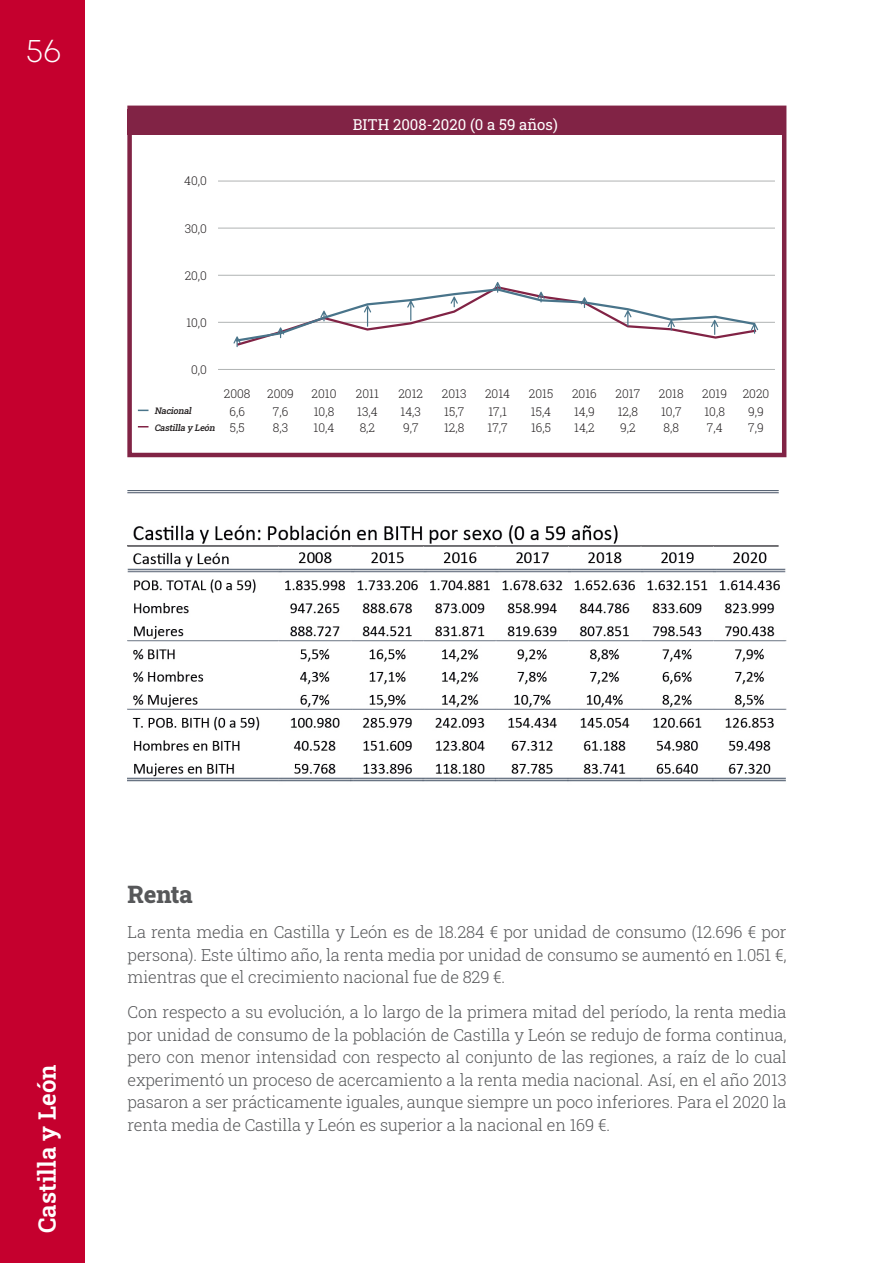
<style>
.page{position:relative;width:893px;height:1263px;background:#fff}
.page>*{position:absolute;margin:0;border:0;box-sizing:border-box;transform-origin:0 0}
.t1{font:300 33px "Mont";color:#fff}
.t2{font:600 24px "Roboto Slab";color:#fff}
.t3{font:800 24px "Roboto Slab";letter-spacing:-.01em;color:#57585a}
.t4{font:300 16.5px/22.5px "Roboto Slab";letter-spacing:-.01em;color:#57585a;text-align:justify}
.t5{font:15px "Roboto Slab";color:#fff}
.t6{font:300 12px/17px "Roboto Slab";color:#231f20;text-align:center}
.t7{font:italic 500 9px "Roboto Slab";color:#231f20}
.s1{font-weight:300;font-style:normal;font-size:12px}
</style>
<div class="page">
<div style="left:0;top:0;width:85px;height:1263px;background:#c5002e"></div>
<img style="left:127px;top:490px;width:659px;height:292px">
<hr style="left:218px;top:369px;width:557px;height:1px;background:#b0b3b3">
<hr style="left:218px;top:181px;width:557px;height:1px;background:#b0b3b3">
<hr style="left:218px;top:322px;width:557px;height:1px;background:#b0b3b3">
<hr style="left:218px;top:275px;width:557px;height:1px;background:#b0b3b3">
<hr style="left:218px;top:228px;width:557px;height:1px;background:#b0b3b3">
<div style="left:128px;top:109px;width:655px;height:26px;background:#812345"></div>
<div style="left:127px;top:106px;width:659px;height:351px;border:4px solid #812345"></div>
<svg style="left:233px;top:282px;width:526px;height:65px"></svg>
<h1 class="t1" style="left:26px;top:30px;width:36px">56</h1>
<p class="t5" style="left:353px;top:114px;width:206px">BITH 2008-2020 (0 a 59 años)</p>
<p class="t6" style="left:184px;top:172px;width:24px">40,0</p>
<p class="t6" style="left:185px;top:220px;width:24px">30,0</p>
<p class="t6" style="left:185px;top:267px;width:24px">20,0</p>
<p class="t6" style="left:186px;top:314px;width:22px">10,0</p>
<p class="t6" style="left:191px;top:361px;width:17px">0,0</p>
<p class="t6" style="left:224px;top:385px;width:28px">2008</p>
<p class="t6" style="left:267px;top:385px;width:28px">2009</p>
<p class="t6" style="left:311px;top:385px;width:26px">2010</p>
<p class="t6" style="left:356px;top:385px;width:25px">2011</p>
<p class="t6" style="left:398px;top:385px;width:26px">2012</p>
<p class="t6" style="left:442px;top:385px;width:26px">2013</p>
<p class="t6" style="left:485px;top:385px;width:27px">2014</p>
<p class="t6" style="left:529px;top:385px;width:26px">2015</p>
<p class="t6" style="left:572px;top:385px;width:26px">2016</p>
<p class="t6" style="left:615px;top:385px;width:26px">2017</p>
<p class="t6" style="left:659px;top:385px;width:26px">2018</p>
<p class="t6" style="left:702px;top:385px;width:26px">2019</p>
<p class="t7" style="left:154px;top:405px;width:41px">Nacional</p>
<p class="t6" style="left:229px;top:403px;width:17px">6,6</p>
<p class="t6" style="left:273px;top:403px;width:17px">7,6</p>
<p class="t6" style="left:314px;top:403px;width:22px">10,8</p>
<p class="t6" style="left:357px;top:403px;width:22px">13,4</p>
<p class="t6" style="left:401px;top:403px;width:22px">14,3</p>
<p class="t6" style="left:444px;top:403px;width:21px">15,7</p>
<p class="t6" style="left:488px;top:403px;width:20px">17,1</p>
<p class="t6" style="left:531px;top:403px;width:22px">15,4</p>
<p class="t6" style="left:574px;top:403px;width:22px">14,9</p>
<p class="t6" style="left:618px;top:403px;width:22px">12,8</p>
<p class="t6" style="left:661px;top:403px;width:22px">10,7</p>
<p class="t6" style="left:704px;top:403px;width:22px">10,8</p>
<p class="t7" style="left:154px;top:421px;width:92px">Castilla y León <span class="s1">5 , 5</span></p>
<p class="t6" style="left:273px;top:419px;width:17px">8,3</p>
<p class="t6" style="left:314px;top:419px;width:22px">10,4</p>
<p class="t6" style="left:360px;top:419px;width:17px">8,2</p>
<p class="t6" style="left:403px;top:419px;width:17px">9,7</p>
<p class="t6" style="left:444px;top:419px;width:22px">12,8</p>
<p class="t6" style="left:488px;top:419px;width:22px">17,7</p>
<p class="t6" style="left:531px;top:419px;width:22px">16,5</p>
<p class="t6" style="left:574px;top:419px;width:22px">14,2</p>
<p class="t6" style="left:620px;top:419px;width:17px">9,2</p>
<p class="t6" style="left:664px;top:419px;width:17px">8,8</p>
<p class="t6" style="left:707px;top:419px;width:17px">7,4</p>
<p class="t6" style="left:743px;top:385px;width:28px">2020<br>9,9<br>7,9</p>
<h2 class="t2" style="left:31px;top:1233px;width:170px;rotate:-90deg">Castilla y León</h2>
<h2 class="t3" style="left:128px;top:877px;width:67px">Renta</h2>
<p class="t4" style="left:128px;top:920px;width:660px">La renta media en Castilla y León es de 18.284 € por unidad de consumo (12.696 € por persona). Este último año, la renta media por unidad de consumo se aumentó en 1.051 €, mientras que el crecimiento nacional fue de 829 €.</p>
<p class="t4" style="left:128px;top:1001px;width:661px">Con respecto a su evolución, a lo largo de la primera mitad del período, la renta media por unidad de consumo de la población de Castilla y León se redujo de forma continua, pero con menor intensidad con respecto al conjunto de las regiones, a raíz de lo cual experimentó un proceso de acercamiento a la renta media nacional. Así, en el año 2013 pasaron a ser prácticamente iguales, aunque siempre un poco inferiores. Para el 2020 la renta media de Castilla y León es superior a la nacional en 169 €.</p>
</div>
